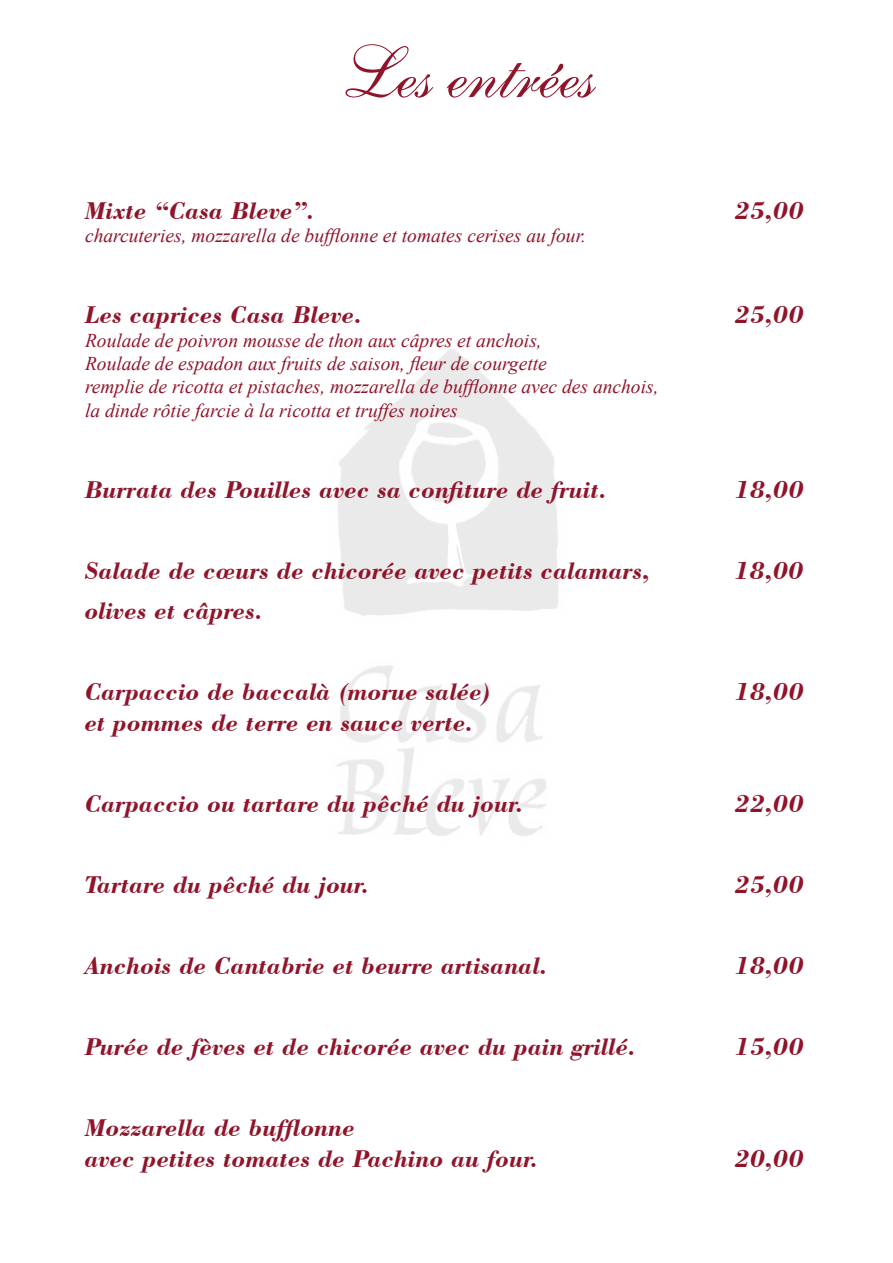
<style>
.page{position:relative;width:893px;height:1263px;background:#fff}
.page>*{position:absolute;margin:0;border:0;box-sizing:border-box;transform-origin:0 0}
.Titoli{font:72px "Shelley Allegro BT";color:#90142a}
.principale{font:italic 700 25.5px "Bodoni BT";color:#90142a}
.Commento{font:italic 19.5px "Times New Roman";color:#90142a}
</style>
<div class="page">
<img style="left:337px;top:349px;width:221px;height:487px">
<p class="Titoli" style="left:340px;top:29px;width:256px">Les entrées</p>
<p class="principale" style="left:85px;top:194px;width:231px">Mixte “Casa Bleve”.</p>
<p class="principale" style="left:735px;top:194px;width:71px">25,00</p>
<p class="Commento" style="left:85px;top:222px;width:502px">charcuteries, mozzarella de bufflonne et tomates cerises au four.</p>
<p class="principale" style="left:85px;top:299px;width:279px">Les caprices Casa Bleve.</p>
<p class="principale" style="left:735px;top:299px;width:71px">25,00</p>
<p class="Commento" style="left:85px;top:327px;width:458px">Roulade de poivron mousse de thon aux câpres et anchois,</p>
<p class="Commento" style="left:85px;top:350px;width:463px">Roulade de espadon aux fruits de saison, fleur de courgette</p>
<p class="Commento" style="left:85px;top:373px;width:575px">remplie de ricotta et pistaches, mozzarella de bufflonne avec des anchois,</p>
<p class="Commento" style="left:85px;top:397px;width:374px">la dinde rôtie farcie à la ricotta et truffes noires</p>
<p class="principale" style="left:85px;top:473px;width:524px">Burrata des Pouilles avec sa confiture de fruit.</p>
<p class="principale" style="left:735px;top:473px;width:71px">18,00</p>
<p class="principale" style="left:85px;top:554px;width:567px">Salade de cœurs de chicorée avec petits calamars,</p>
<p class="principale" style="left:734px;top:554px;width:71px">18,00</p>
<p class="principale" style="left:85px;top:595px;width:180px">olives et câpres.</p>
<p class="principale" style="left:85px;top:676px;width:408px">Carpaccio de baccalà (morue salée)</p>
<p class="principale" style="left:735px;top:676px;width:71px">18,00</p>
<p class="principale" style="left:85px;top:707px;width:390px">et pommes de terre en sauce verte.</p>
<p class="principale" style="left:85px;top:788px;width:440px">Carpaccio ou tartare du pêché du jour.</p>
<p class="principale" style="left:735px;top:788px;width:71px">22,00</p>
<p class="principale" style="left:85px;top:869px;width:286px">Tartare du pêché du jour.</p>
<p class="principale" style="left:735px;top:869px;width:71px">25,00</p>
<p class="principale" style="left:85px;top:950px;width:464px">Anchois de Cantabrie et beurre artisanal.</p>
<p class="principale" style="left:735px;top:950px;width:71px">18,00</p>
<p class="principale" style="left:85px;top:1031px;width:553px">Purée de fèves et de chicorée avec du pain grillé.</p>
<p class="principale" style="left:735px;top:1031px;width:71px">15,00</p>
<p class="principale" style="left:85px;top:1112px;width:272px">Mozzarella de bufflonne</p>
<p class="principale" style="left:85px;top:1142px;width:455px">avec petites tomates de Pachino au four.</p>
<p class="principale" style="left:735px;top:1142px;width:71px">20,00</p>
</div>
